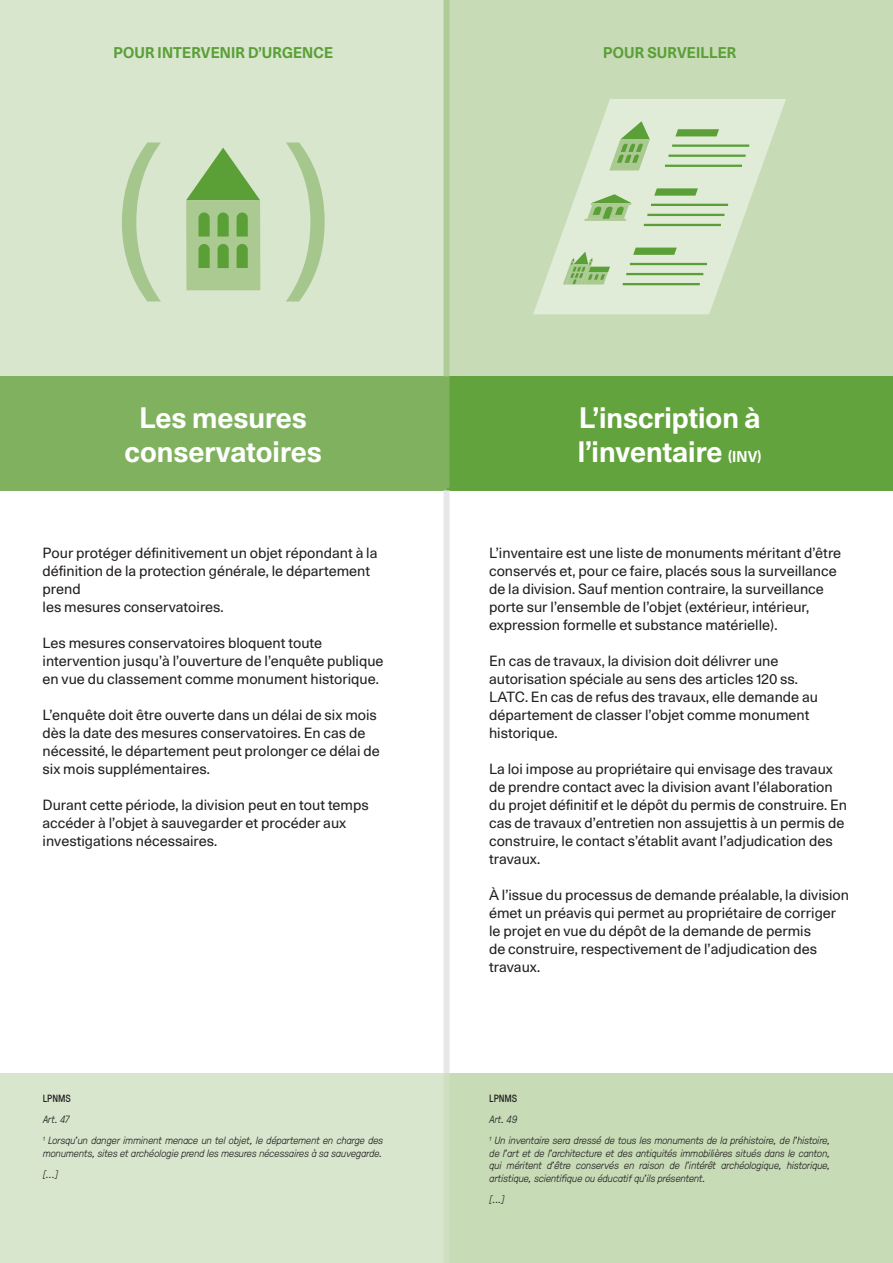
<style>
.page{position:relative;width:893px;height:1263px;background:#fff}
.page>*{position:absolute;margin:0;border:0;box-sizing:border-box;transform-origin:0 0}
.t1{font:700 28.5px/34.5px "Unica 77 LL";color:#fff}
.t2{font:700 15px "Unica 77 LL";letter-spacing:.01em;color:#5b9f37}
.t3{font:14.25px/18px "Unica 77 LL";color:#231f20}
.t4{font:italic 300 10.5px/21.1px "GT Pressura";color:#231f20}
.t5{font:10.5px "GT Pressura";color:#231f20}
.s1{font-size:15px}
</style>
<div class="page">
<div style="left:0;top:1073px;width:447px;height:190px;background:#d7e6cd"></div>
<div style="left:447px;top:1073px;width:446px;height:190px;background:#c6dbb6"></div>
<div style="left:447px;top:0;width:446px;height:376px;background:#c6dbb6"></div>
<div style="left:0;top:0;width:447px;height:376px;background:#d7e6cd"></div>
<div style="left:447px;top:376px;width:446px;height:114px;background:#63a33d"></div>
<div style="left:0;top:376px;width:447px;height:114px;background:#80b15f"></div>
<svg style="left:186px;top:148px;width:74px;height:52px"></svg>
<div style="left:186px;top:200px;width:74px;height:90px;background:#aaca92"></div>
<svg style="left:198px;top:212px;width:12px;height:25px"></svg>
<svg style="left:218px;top:212px;width:11px;height:25px"></svg>
<svg style="left:237px;top:212px;width:11px;height:25px"></svg>
<svg style="left:198px;top:244px;width:12px;height:24px"></svg>
<svg style="left:218px;top:244px;width:11px;height:24px"></svg>
<svg style="left:237px;top:244px;width:11px;height:24px"></svg>
<svg style="left:122px;top:142px;width:39px;height:159px"></svg>
<svg style="left:286px;top:142px;width:39px;height:159px"></svg>
<div style="left:444px;top:376px;width:6px;height:112px;background:#80b15f"></div>
<div style="left:444px;top:0;width:6px;height:376px;background:#afcc98"></div>
<svg style="left:533px;top:99px;width:253px;height:215px;fill:#e0ecd8"></svg>
<svg style="left:609px;top:121px;width:41px;height:49px;background:#aece99"></svg>
<svg style="left:584px;top:194px;width:48px;height:27px"></svg>
<svg style="left:563px;top:252px;width:47px;height:33px;background:#afce9b"></svg>
<hr style="left:672px;top:144px;width:77px;height:3px;background:#5b9f37">
<hr style="left:668px;top:155px;width:78px;height:2px;background:#5b9f37">
<hr style="left:665px;top:165px;width:77px;height:2px;background:#5b9f37">
<svg style="left:675px;top:129px;width:44px;height:7px"></svg>
<hr style="left:651px;top:204px;width:77px;height:2px;background:#5b9f37">
<hr style="left:647px;top:214px;width:77px;height:2px;background:#5b9f37">
<hr style="left:644px;top:224px;width:77px;height:2px;background:#5b9f37">
<svg style="left:654px;top:188px;width:44px;height:8px"></svg>
<hr style="left:630px;top:263px;width:77px;height:2px;background:#5b9f37">
<hr style="left:626px;top:273px;width:77px;height:2px;background:#5b9f37">
<hr style="left:623px;top:283px;width:77px;height:2px;background:#5b9f37">
<svg style="left:633px;top:248px;width:44px;height:7px"></svg>
<div style="left:444px;top:490px;width:6px;height:583px;background:#e6e7e9"></div>
<div style="left:444px;top:1073px;width:6px;height:190px;background:#cfe0c2"></div>
<p class="t2" style="left:113px;top:41px;width:221px">POUR INTERVENIR D’URGENCE</p>
<p class="t2" style="left:603px;top:41px;width:135px">POUR SURVEILLER</p>
<h1 class="t1" style="left:125px;top:399px;width:199px;text-align:center">Les mesures conservatoires</h1>
<p class="t3" style="left:43px;top:543px;width:336px">Pour protéger définitivement un objet répondant à la définition de la protection générale, le département prend<br>les mesures conservatoires.</p>
<p class="t3" style="left:43px;top:633px;width:342px">Les mesures conservatoires bloquent toute intervention jusqu’à l’ouverture de l’enquête publique en vue du classement comme monument historique.</p>
<p class="t3" style="left:43px;top:705px;width:339px">L’enquête doit être ouverte dans un délai de six mois dès la date des mesures conservatoires. En cas de nécessité, le département peut prolonger ce délai de six mois supplémentaires.</p>
<p class="t3" style="left:43px;top:795px;width:328px">Durant cette période, la division peut en tout temps accéder à l’objet à sauvegarder et procéder aux investigations nécessaires.</p>
<p class="t5" style="left:43px;top:1091px;width:30px">LPNMS</p>
<p class="t4" style="left:43px;top:1108px;width:342px">Art. 47<br><sup>1</sup> Lorsqu’un danger imminent menace un tel objet, le département en charge des</p>
<p class="t4" style="left:43px;top:1142px;width:341px">monuments, sites et archéologie prend les mesures nécessaires à sa sauvegarde. [...]</p>
<h1 class="t1" style="left:578px;top:399px;width:185px">L’inscription à l’inventaire <span class="s1">(INV)</span></h1>
<p class="t3" style="left:489px;top:543px;width:354px">L’inventaire est une liste de monuments méritant d’être conservés et, pour ce faire, placés sous la surveillance de la division. Sauf mention contraire, la surveillance porte sur l’ensemble de l’objet (extérieur, intérieur, expression formelle et substance matérielle).</p>
<p class="t3" style="left:489px;top:651px;width:331px">En cas de travaux, la division doit délivrer une autorisation spéciale au sens des articles 120 ss.<br>LATC. En cas de refus des travaux, elle demande au département de classer l’objet comme monument historique.</p>
<p class="t3" style="left:489px;top:759px;width:360px">La loi impose au propriétaire qui envisage des travaux de prendre contact avec la division avant l’élaboration du projet définitif et le dépôt du permis de construire. En cas de travaux d’entretien non assujettis à un permis de construire, le contact s’établit avant l’adjudication des travaux.</p>
<p class="t3" style="left:489px;top:885px;width:362px">À l’issue du processus de demande préalable, la division émet un préavis qui permet au propriétaire de corriger le projet en vue du dépôt de la demande de permis<br>de construire, respectivement de l’adjudication des travaux.</p>
<p class="t5" style="left:489px;top:1091px;width:30px">LPNMS</p>
<p class="t4" style="left:489px;top:1108px;width:342px">Art. 49<br><sup>1</sup> Un inventaire sera dressé de tous les monuments de la préhistoire, de l’histoire,</p>
<p class="t4" style="left:489px;top:1146px;width:342px;line-height:12.6px;text-align:justify">de l’art et de l’architecture et des antiquités immobilières situés dans le canton, qui méritent d’être conservés en raison de l’intérêt archéologique, historique, artistique, scientifique ou éducatif qu’ils présentent.</p>
<p class="t4" style="left:489px;top:1188px;width:17px">[...]</p>
</div>
